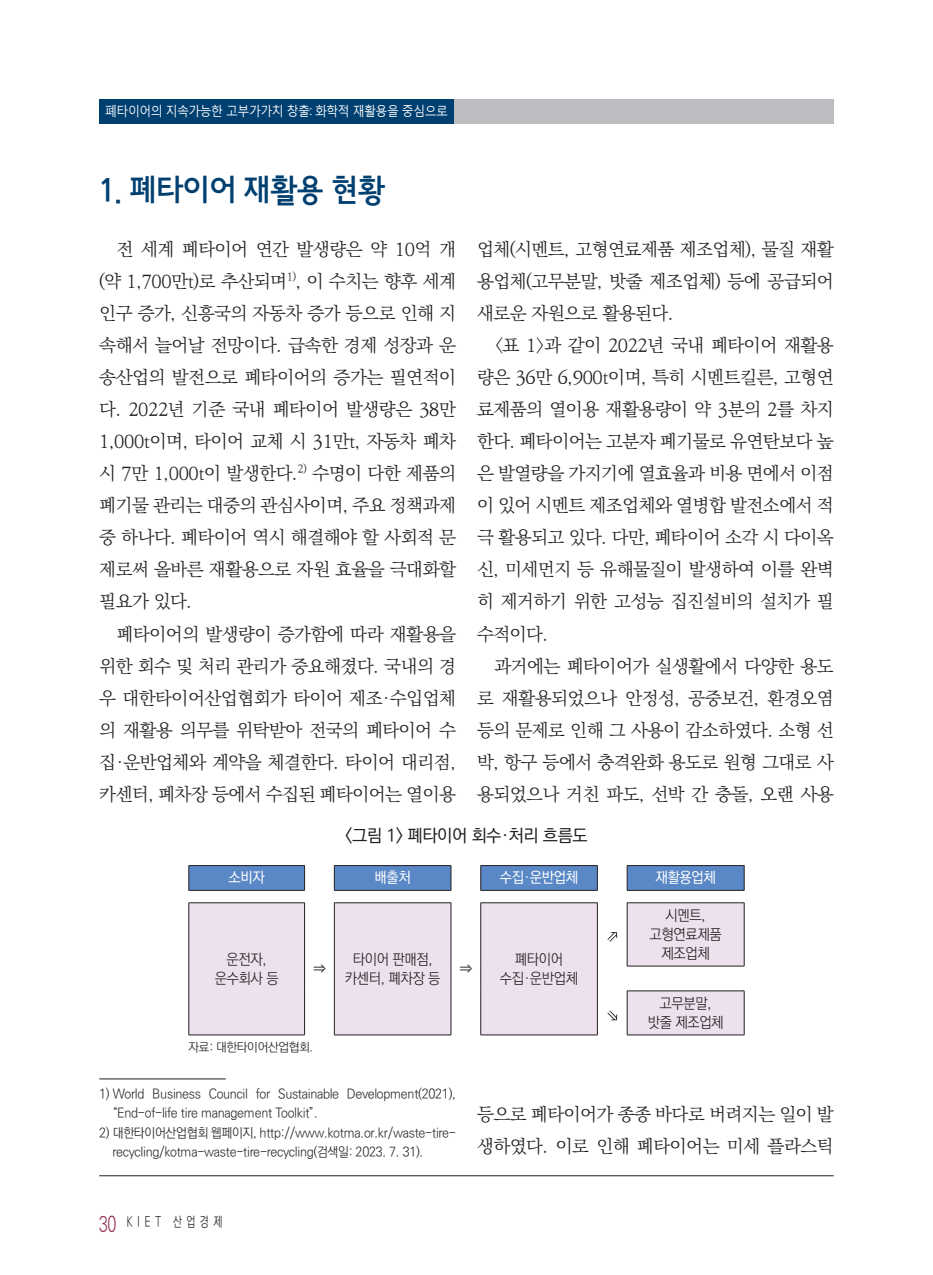
<style>
.page{position:relative;width:933px;height:1275px;background:#fff}
.page>*{position:absolute;margin:0;border:0;box-sizing:border-box;transform-origin:0 0}
.특-1-제목{font:31.5px "Jeju Gothic";letter-spacing:-.03em;color:#004071;scale:.95 1}
.본문명조{font:18.03px/32px "Ko Pub Batang PL";letter-spacing:-.025em;color:#231f20;text-align:justify}
.그림-제목{font:17.5px "Ko Pub Dotum PM";letter-spacing:-.025em;color:#231f20}
.표내용{font:14.88px "Ko Pub Dotum PL";letter-spacing:-.025em;color:#231f20;scale:.95 1}
.표내용-2{font:14.88px "Ko Pub Dotum PM";letter-spacing:-.025em;color:#fff;scale:.95 1}
.t1{font:13.65px "Ko Pub Dotum PL";letter-spacing:.44em;color:#231f20;scale:.75 1}
.t2{font:13.3px "Malgun Gothic";letter-spacing:-.05em;color:#fff;scale:.9 1}
.각주{font:13.12px/19.2px "Ko Pub Dotum PL";letter-spacing:-.025em;color:#231f20;scale:.95 1}
.자료{font:12.25px "Ko Pub Dotum PL";letter-spacing:-.025em;color:#231f20}
.s1{font-size:21px;color:#942d53}
</style>
<div class="page">
<div style="left:99px;top:99px;width:734px;height:25px;background:#bcbdc0"></div>
<hr style="left:99px;top:1175px;width:734px;height:1px;background:#231f20">
<div style="left:99px;top:99px;width:355px;height:25px;background:#004071"></div>
<hr style="left:99px;top:1079px;width:127px;height:1px;background:#231f20">
<svg style="left:189px;top:903px;width:555px;height:132px;fill:#ede1ee"></svg>
<hr style="left:189px;top:865px;width:116px;height:1px;background:#231f20">
<hr style="left:334px;top:865px;width:117px;height:1px;background:#231f20">
<hr style="left:480px;top:865px;width:117px;height:1px;background:#231f20">
<hr style="left:627px;top:865px;width:117px;height:1px;background:#231f20">
<svg style="left:188px;top:866px;width:557px;height:24px;background:#7298cb"></svg>
<hr style="left:189px;top:890px;width:116px;height:1px;background:#231f20">
<hr style="left:334px;top:890px;width:117px;height:1px;background:#231f20">
<hr style="left:480px;top:890px;width:117px;height:1px;background:#231f20">
<hr style="left:627px;top:890px;width:117px;height:1px;background:#231f20">
<hr style="left:189px;top:902px;width:116px;height:1px;background:#231f20">
<hr style="left:188px;top:903px;width:1px;height:63px;background:#231f20">
<svg style="left:188px;top:966px;width:1px;height:25px"></svg>
<hr style="left:188px;top:991px;width:1px;height:44px;background:#231f20">
<hr style="left:189px;top:1035px;width:116px;height:1px;background:#231f20">
<hr style="left:334px;top:902px;width:117px;height:1px;background:#231f20">
<hr style="left:334px;top:1035px;width:117px;height:1px;background:#231f20">
<hr style="left:480px;top:902px;width:117px;height:1px;background:#231f20">
<hr style="left:480px;top:1035px;width:117px;height:1px;background:#231f20">
<hr style="left:597px;top:903px;width:1px;height:63px;background:#231f20">
<hr style="left:627px;top:902px;width:117px;height:1px;background:#231f20">
<hr style="left:627px;top:903px;width:1px;height:63px;background:#231f20">
<hr style="left:744px;top:903px;width:1px;height:63px;background:#231f20">
<svg style="left:597px;top:966px;width:1px;height:25px"></svg>
<hr style="left:627px;top:966px;width:117px;height:1px;background:#231f20">
<hr style="left:597px;top:991px;width:1px;height:44px;background:#231f20">
<hr style="left:627px;top:991px;width:117px;height:1px;background:#231f20">
<hr style="left:627px;top:991px;width:1px;height:44px;background:#231f20">
<hr style="left:744px;top:991px;width:1px;height:44px;background:#231f20">
<hr style="left:627px;top:1035px;width:117px;height:1px;background:#231f20">
<hr style="left:304px;top:903px;width:1px;height:63px;background:#231f20">
<hr style="left:334px;top:903px;width:1px;height:63px;background:#231f20">
<svg style="left:304px;top:966px;width:1px;height:25px"></svg>
<svg style="left:334px;top:966px;width:1px;height:25px"></svg>
<hr style="left:304px;top:991px;width:1px;height:44px;background:#231f20">
<hr style="left:334px;top:991px;width:1px;height:44px;background:#231f20">
<hr style="left:450px;top:903px;width:1px;height:63px;background:#231f20">
<hr style="left:480px;top:903px;width:1px;height:63px;background:#231f20">
<svg style="left:450px;top:966px;width:1px;height:25px"></svg>
<svg style="left:480px;top:966px;width:1px;height:25px"></svg>
<hr style="left:450px;top:991px;width:1px;height:44px;background:#231f20">
<hr style="left:480px;top:991px;width:1px;height:44px;background:#231f20">
<svg style="left:607px;top:932px;width:10px;height:10px"></svg>
<svg style="left:607px;top:1010px;width:10px;height:10px"></svg>
<p class="t2" style="left:105px;top:103px;width:382px">폐타이어의 지속가능한 고부가가치 창출: 화학적 재활용을 중심으로</p>
<p class="특-1-제목" style="left:99px;top:175px;width:302px">1. 폐타이어 재활용 현황</p>
<p class="본문명조" style="left:99px;top:234px;width:358px;text-indent:17px">전 세계 폐타이어 연간 발생량은 약 10억 개 (약 1,700만t)로 추산되며<sup>1)</sup>, 이 수치는 향후 세계 인구 증가, 신흥국의 자동차 증가 등으로 인해 지 속해서 늘어날 전망이다. 급속한 경제 성장과 운 송산업의 발전으로 폐타이어의 증가는 필연적이 다. 2022년 기준 국내 폐타이어 발생량은 38만 1,000t이며, 타이어 교체 시 31만t, 자동차 폐차 시 7만 1,000t이 발생한다.<sup>2)</sup> 수명이 다한 제품의 폐기물 관리는 대중의 관심사이며, 주요 정책과제 중 하나다. 폐타이어 역시 해결해야 할 사회적 문 제로써 올바른 재활용으로 자원 효율을 극대화할 필요가 있다.</p>
<p class="본문명조" style="left:99px;top:619px;width:358px;text-indent:17px">폐타이어의 발생량이 증가함에 따라 재활용을 위한 회수 및 처리 관리가 중요해졌다. 국내의 경 우 대한타이어산업협회가 타이어 제조·수입업체 의 재활용 의무를 위탁받아 전국의 폐타이어 수 집·운반업체와 계약을 체결한다. 타이어 대리점, 카센터, 폐차장 등에서 수집된 폐타이어는 열이용</p>
<p class="본문명조" style="left:477px;top:234px;width:358px">업체(시멘트, 고형연료제품 제조업체), 물질 재활 용업체(고무분말, 밧줄 제조업체) 등에 공급되어 새로운 자원으로 활용된다.</p>
<p class="본문명조" style="left:477px;top:330px;width:358px;text-indent:17px">&lt;표 1&gt;과 같이 2022년 국내 폐타이어 재활용 량은 36만 6,900t이며, 특히 시멘트킬른, 고형연 료제품의 열이용 재활용량이 약 3분의 2를 차지 한다. 폐타이어는 고분자 폐기물로 유연탄보다 높 은 발열량을 가지기에 열효율과 비용 면에서 이점 이 있어 시멘트 제조업체와 열병합 발전소에서 적 극 활용되고 있다. 다만, 폐타이어 소각 시 다이옥 신, 미세먼지 등 유해물질이 발생하여 이를 완벽 히 제거하기 위한 고성능 집진설비의 설치가 필 수적이다.</p>
<p class="본문명조" style="left:477px;top:651px;width:358px;text-indent:17px">과거에는 폐타이어가 실생활에서 다양한 용도 로 재활용되었으나 안정성, 공중보건, 환경오염 등의 문제로 인해 그 사용이 감소하였다. 소형 선 박, 항구 등에서 충격완화 용도로 원형 그대로 사 용되었으나 거친 파도, 선박 간 충돌, 오랜 사용</p>
<p class="그림-제목" style="left:345px;top:827px;width:244px">&lt;그림 1&gt; 폐타이어 회수·처리 흐름도</p>
<p class="표내용-2" style="left:228px;top:870px;width:40px">소비자</p>
<p class="표내용-2" style="left:374px;top:870px;width:40px">배출처</p>
<p class="표내용-2" style="left:500px;top:870px;width:84px">수집·운반업체</p>
<p class="표내용-2" style="left:655px;top:870px;width:65px">재활용업체</p>
<p class="표내용" style="left:227px;top:952px;width:44px">운전자,</p>
<p class="표내용" style="left:215px;top:971px;width:69px">운수회사 등</p>
<p class="표내용" style="left:313px;top:961px;width:15px">⇒</p>
<p class="표내용" style="left:353px;top:952px;width:85px">타이어 판매점,</p>
<p class="표내용" style="left:345px;top:971px;width:102px">카센터, 폐차장 등</p>
<p class="표내용" style="left:459px;top:961px;width:15px">⇒</p>
<p class="자료" style="left:189px;top:1042px;width:126px">자료: 대한타이어산업협회.</p>
<p class="표내용" style="left:515px;top:952px;width:52px">폐타이어</p>
<p class="표내용" style="left:500px;top:971px;width:84px">수집·운반업체</p>
<p class="표내용" style="left:665px;top:908px;width:44px">시멘트,</p>
<p class="표내용" style="left:649px;top:927px;width:77px">고형연료제품</p>
<p class="표내용" style="left:661px;top:946px;width:52px">제조업체</p>
<p class="표내용" style="left:659px;top:996px;width:56px">고무분말,</p>
<p class="표내용" style="left:647px;top:1015px;width:81px">밧줄 제조업체</p>
<p class="각주" style="left:112px;top:1085px;width:363px;text-indent:-13px">1) World Business Council for Sustainable Development(2021), “End-of-life tire management Toolkit”.</p>
<p class="각주" style="left:112px;top:1123px;width:363px;text-indent:-13px">2) 대한타이어산업협회 웹페이지, http://www.kotma.or.kr/waste-tire&shy;recycling/kotma-waste-tire-recycling(검색일: 2023. 7. 31).</p>
<p class="본문명조" style="left:477px;top:1099px;width:358px">등으로 폐타이어가 종종 바다로 버려지는 일이 발 생하였다. 이로 인해 폐타이어는 미세 플라스틱</p>
<p class="t1" style="left:99px;top:1215px;width:165px"><span class="s1">30</span> KIET 산업경제</p>
</div>
